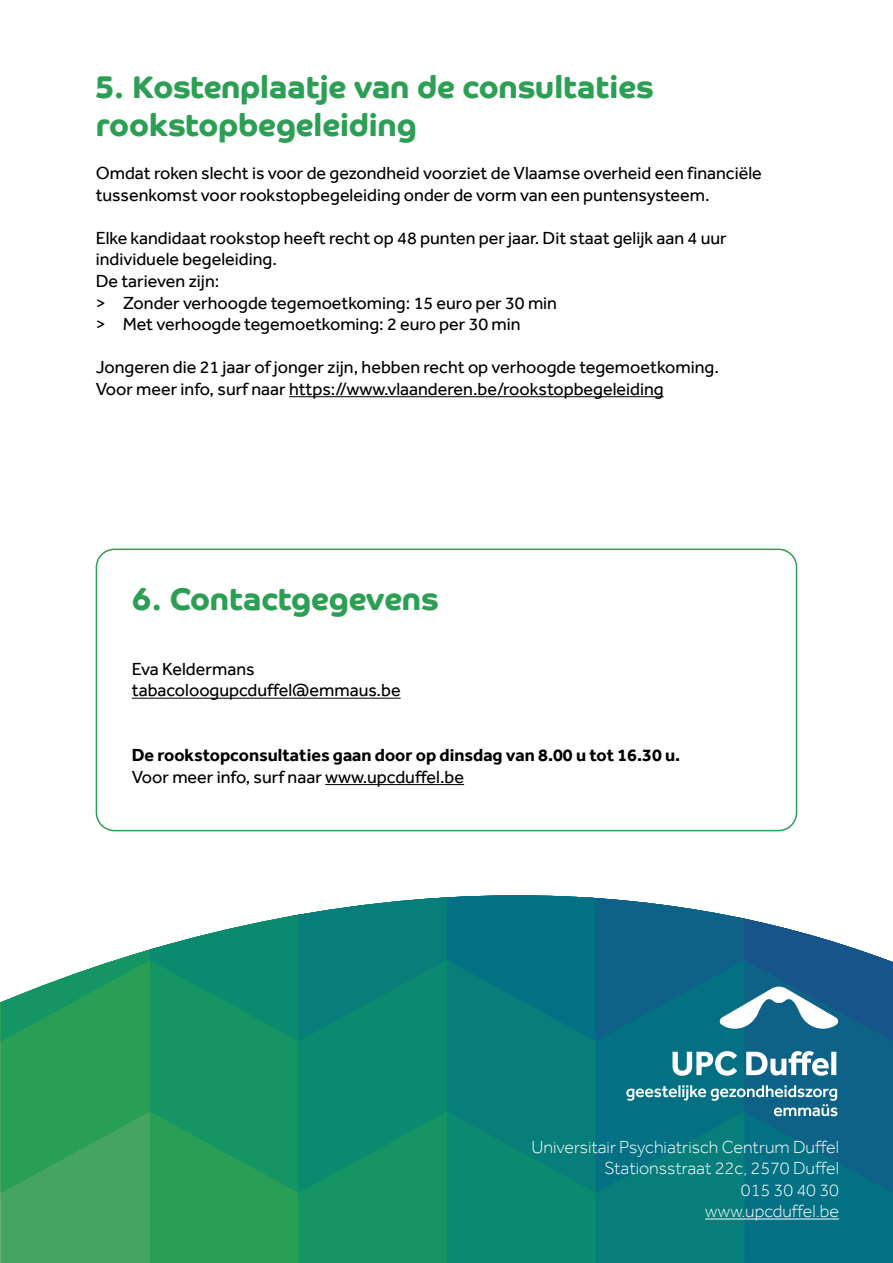
<style>
.page{position:relative;width:893px;height:1263px;background:#fff}
.page>*{position:absolute;margin:0;border:0;box-sizing:border-box;transform-origin:0 0}
.t1{font:700 31.5px/37.8px "Co Headline";color:#2d9f54}
.t2{font:18px/21.6px "Effra";color:#000}
.t3{font:300 18px/21.6px "Effra";color:#fff;text-align:right}
.t4{font:700 18px "Effra";color:#000}
</style>
<div class="page">
<hr style="left:132px;top:698px;width:269px;height:1px;background:#000">
<hr style="left:325px;top:784px;width:139px;height:1px;background:#000">
<hr style="left:289px;top:396px;width:375px;height:1px;background:#000">
<div style="left:96px;top:549px;width:701px;height:282px;border:2px solid #2d9f54;border-radius:18px"></div>
<svg style="left:0;top:895px;width:893px;height:368px;background:#298f80"></svg>
<hr style="left:705px;top:1218px;width:134px;height:1px;background:#fff">
<h1 class="t1" style="left:96px;top:68px;width:560px">5. Kostenplaatje van de consultaties rookstopbegeleiding</h1>
<p class="t2" style="left:96px;top:162px;width:668px">Omdat roken slecht is voor de gezondheid voorziet de Vlaamse overheid een financiële tussenkomst voor rookstopbegeleiding onder de vorm van een puntensysteem.</p>
<p class="t2" style="left:96px;top:227px;width:633px">Elke kandidaat rookstop heeft recht op 48 punten per jaar. Dit staat gelijk aan 4 uur individuele begeleiding.<br>De tarieven zijn:<br>&gt; Zonder verhoogde tegemoetkoming: 15 euro per 30 min<br>&gt; Met verhoogde tegemoetkoming: 2 euro per 30 min</p>
<p class="t2" style="left:96px;top:356px;width:625px">Jongeren die 21 jaar of jonger zijn, hebben recht op verhoogde tegemoetkoming.<br>Voor meer info, surf naar https://www.vlaanderen.be/rookstopbegeleiding</p>
<h1 class="t1" style="left:132px;top:580px;width:309px">6. Contactgegevens</h1>
<p class="t2" style="left:132px;top:658px;width:270px">Eva Keldermans tabacoloogupcduffel@emmaus.be</p>
<p class="t4" style="left:132px;top:744px;width:550px">De rookstopconsultaties gaan door op dinsdag van 8.00 u tot 16.30 u.</p>
<p class="t2" style="left:132px;top:766px;width:334px">Voor meer info, surf naar www.upcduffel.be</p>
<p class="t3" style="left:531px;top:1135px;width:309px">Universitair Psychiatrisch Centrum Duffel<br>Stationsstraat 22c, 2570 Duffel<br>015 30 40 30<br>www.upcduffel.be</p>
</div>
